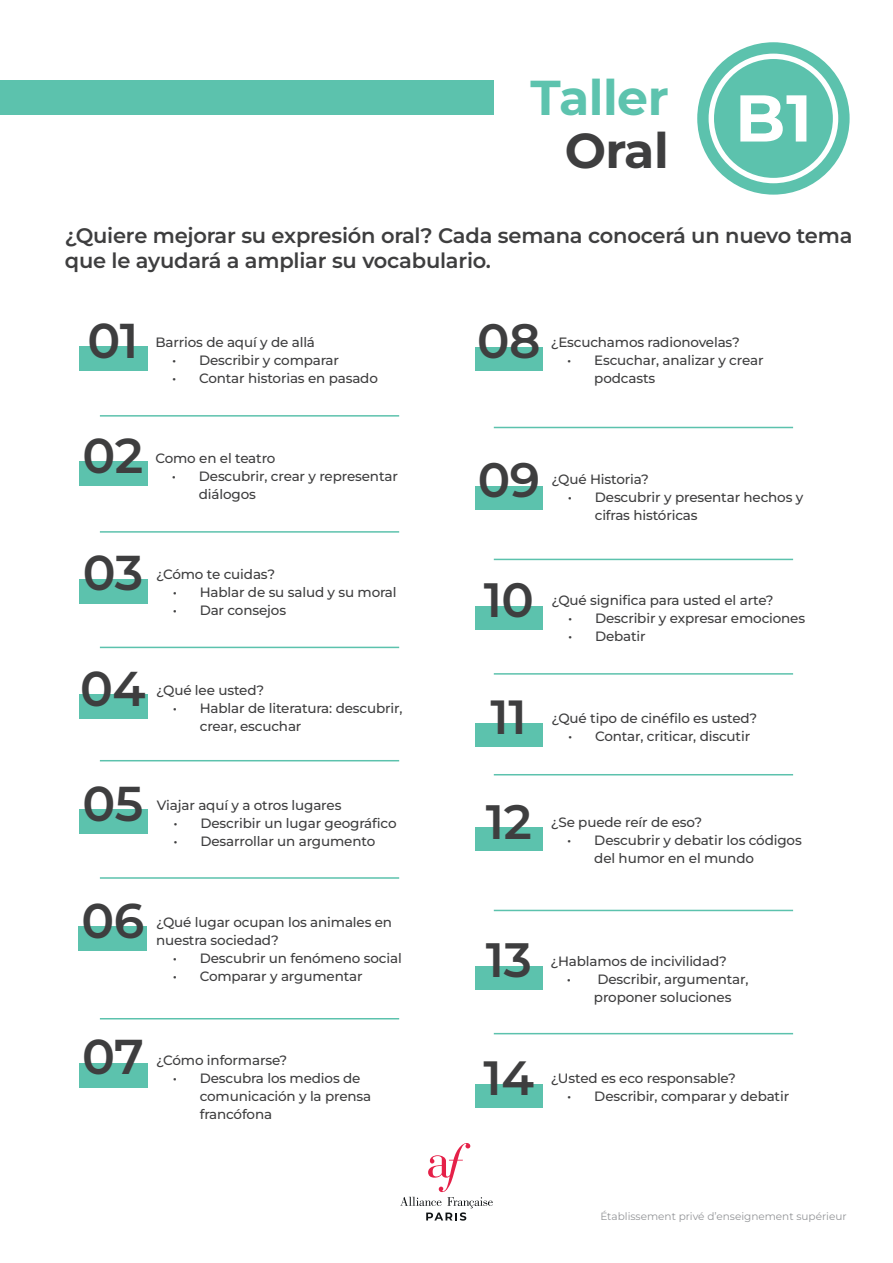
<style>
.page{position:relative;width:893px;height:1263px;background:#fff}
.page>*{position:absolute;margin:0;border:0;box-sizing:border-box;transform-origin:0 0}
.t1{font:700 49.05px "Montserrat";letter-spacing:-.01em;color:#5dc3ae}
.t2{font:700 49.05px "Montserrat";color:#3e3e3f}
.t3{font:600 48.9px "Montserrat";letter-spacing:-.01em;color:#3e3e3f}
.t4{font:600 48.75px "Montserrat";color:#3e3e3f}
.t5{font:600 48.3px "Montserrat";color:#3e3e3f}
.t6{font:600 48.15px "Montserrat";color:#3e3e3f}
.t7{font:600 48px "Montserrat";color:#3e3e3f}
.t8{font:600 47.85px "Montserrat";color:#3e3e3f}
.t9{font:600 21px/25.8px "Montserrat";letter-spacing:-.01em;color:#3e3e3f}
.t10{font:500 13.5px/18px "Montserrat";letter-spacing:-.01em;color:#3e3e3f}
.t11{font:10.5px "Montserrat";color:#939598}
</style>
<div class="page">
<div style="left:697px;top:42px;width:153px;height:153px;background:#5cc2ad;border-radius:50%"></div>
<svg style="left:709px;top:54px;width:129px;height:129px"></svg>
<div style="left:1px;top:80px;width:493px;height:35px;background:#5cc2ad"></div>
<div style="left:79px;top:347px;width:68px;height:24px;background:#5cc2ad"></div>
<div style="left:475px;top:347px;width:68px;height:24px;background:#5cc2ad"></div>
<div style="left:79px;top:461px;width:68px;height:25px;background:#5cc2ad"></div>
<div style="left:475px;top:486px;width:68px;height:24px;background:#5cc2ad"></div>
<div style="left:79px;top:579px;width:68px;height:24px;background:#5cc2ad"></div>
<div style="left:475px;top:606px;width:68px;height:23px;background:#5cc2ad"></div>
<div style="left:79px;top:695px;width:68px;height:24px;background:#5cc2ad"></div>
<div style="left:475px;top:723px;width:67px;height:24px;background:#5cc2ad"></div>
<hr style="left:100px;top:415px;width:299px;height:2px;background:#5cc2ad">
<hr style="left:494px;top:427px;width:299px;height:1px;background:#5cc2ad">
<hr style="left:494px;top:559px;width:299px;height:1px;background:#5cc2ad">
<hr style="left:494px;top:673px;width:299px;height:2px;background:#5cc2ad">
<hr style="left:100px;top:531px;width:299px;height:2px;background:#5cc2ad">
<hr style="left:100px;top:647px;width:299px;height:1px;background:#5cc2ad">
<div style="left:79px;top:809px;width:68px;height:25px;background:#5cc2ad"></div>
<div style="left:475px;top:827px;width:68px;height:24px;background:#5cc2ad"></div>
<hr style="left:494px;top:774px;width:299px;height:1px;background:#5cc2ad">
<div style="left:475px;top:966px;width:68px;height:24px;background:#5cc2ad"></div>
<hr style="left:494px;top:910px;width:299px;height:1px;background:#5cc2ad">
<div style="left:475px;top:1084px;width:67px;height:23px;background:#5cc2ad"></div>
<hr style="left:494px;top:1033px;width:299px;height:1px;background:#5cc2ad">
<hr style="left:100px;top:760px;width:299px;height:1px;background:#5cc2ad">
<div style="left:79px;top:927px;width:68px;height:24px;background:#5cc2ad"></div>
<hr style="left:100px;top:877px;width:299px;height:2px;background:#5cc2ad">
<div style="left:79px;top:1063px;width:68px;height:24px;background:#5cc2ad"></div>
<hr style="left:100px;top:1018px;width:299px;height:1px;background:#5cc2ad">
<svg style="left:400px;top:1143px;width:93px;height:77px"></svg>
<h1 class="t1" style="left:530px;top:65px;width:140px">Taller</h1>
<h1 class="t2" style="left:565px;top:118px;width:106px">Oral</h1>
<h3 class="t9" style="left:65px;top:222px;width:789px">¿Quiere mejorar su expresión oral? Cada semana conocerá un nuevo tema que le ayudará a ampliar su vocabulario.</h3>
<h2 class="t3" style="left:88px;top:308px;width:53px">01</h2>
<p class="t10" style="left:155px;top:332px;width:161px">Barrios de aquí y de allá</p>
<p class="t10" style="left:172px;top:350px;width:169px">• Describir y comparar</p>
<p class="t10" style="left:172px;top:368px;width:207px">• Contar historias en pasado</p>
<h3 class="t6" style="left:477px;top:309px;width:65px">08</h3>
<p class="t10" style="left:551px;top:332px;width:190px">¿Escuchamos radionovelas?</p>
<p class="t10" style="left:594px;top:350px;width:171px;text-indent:-27px">• Escuchar, analizar y crear podcasts</p>
<h2 class="t3" style="left:83px;top:423px;width:62px">02</h2>
<p class="t10" style="left:155px;top:449px;width:122px">Como en el teatro</p>
<p class="t10" style="left:199px;top:467px;width:201px;text-indent:-27px">• Descubrir, crear y representar diálogos</p>
<h3 class="t5" style="left:478px;top:448px;width:64px">09</h3>
<p class="t10" style="left:551px;top:470px;width:99px">¿Qué Historia?</p>
<p class="t10" style="left:595px;top:488px;width:210px;text-indent:-27px">• Descubrir y presentar hechos y cifras históricas</p>
<h2 class="t3" style="left:83px;top:540px;width:62px">03</h2>
<p class="t10" style="left:156px;top:565px;width:120px">¿Cómo te cuidas?</p>
<p class="t10" style="left:173px;top:583px;width:225px">• Hablar de su salud y su moral</p>
<p class="t10" style="left:173px;top:601px;width:115px">• Dar consejos</p>
<h3 class="t6" style="left:484px;top:567px;width:52px">10</h3>
<p class="t10" style="left:551px;top:591px;width:224px">¿Qué significa para usted el arte?</p>
<p class="t10" style="left:568px;top:609px;width:239px">• Describir y expresar emociones</p>
<p class="t10" style="left:568px;top:627px;width:79px">• Debatir</p>
<h2 class="t3" style="left:80px;top:656px;width:67px">04</h2>
<p class="t10" style="left:156px;top:681px;width:109px">¿Qué lee usted?</p>
<p class="t10" style="left:200px;top:699px;width:204px;text-indent:-27px">• Hablar de literatura: descubrir, crear, escuchar</p>
<h3 class="t8" style="left:491px;top:686px;width:38px">11</h3>
<p class="t10" style="left:551px;top:709px;width:207px">¿Qué tipo de cinéfilo es usted?</p>
<p class="t10" style="left:568px;top:727px;width:184px">• Contar, criticar, discutir</p>
<h2 class="t3" style="left:83px;top:771px;width:62px">05</h2>
<p class="t10" style="left:157px;top:795px;width:186px">Viajar aquí y a otros lugares</p>
<p class="t10" style="left:173px;top:813px;width:225px">• Describir un lugar geográfico</p>
<p class="t10" style="left:173px;top:831px;width:203px">• Desarrollar un argumento</p>
<h3 class="t4" style="left:81px;top:888px;width:64px">06</h3>
<p class="t10" style="left:156px;top:913px;width:237px">¿Qué lugar ocupan los animales en nuestra sociedad?</p>
<p class="t10" style="left:173px;top:949px;width:231px">• Descubrir un fenómeno social</p>
<p class="t10" style="left:173px;top:967px;width:191px">• Comparar y argumentar</p>
<h2 class="t3" style="left:82px;top:1024px;width:63px">07</h2>
<p class="t10" style="left:156px;top:1050px;width:132px">¿Cómo informarse?</p>
<p class="t10" style="left:200px;top:1068px;width:173px;text-indent:-27px">• Descubra los medios de comunicación y la prensa francófona</p>
<h3 class="t5" style="left:486px;top:789px;width:47px">12</h3>
<p class="t10" style="left:551px;top:813px;width:153px">¿Se puede reír de eso?</p>
<p class="t10" style="left:594px;top:831px;width:209px;text-indent:-27px">• Descubrir y debatir los códigos del humor en el mundo</p>
<h3 class="t6" style="left:486px;top:928px;width:47px">13</h3>
<p class="t10" style="left:550px;top:951px;width:178px">¿Hablamos de incivilidad?</p>
<p class="t10" style="left:594px;top:969px;width:156px;text-indent:-27px">• Describir, argumentar, proponer soluciones</p>
<h3 class="t7" style="left:483px;top:1045px;width:52px">14</h3>
<p class="t10" style="left:551px;top:1069px;width:187px">¿Usted es eco responsable?</p>
<p class="t10" style="left:567px;top:1087px;width:223px">• Describir, comparar y debatir</p>
<p class="t11" style="left:600px;top:1210px;width:248px">Établissement privé d’enseignement supérieur</p>
</div>
